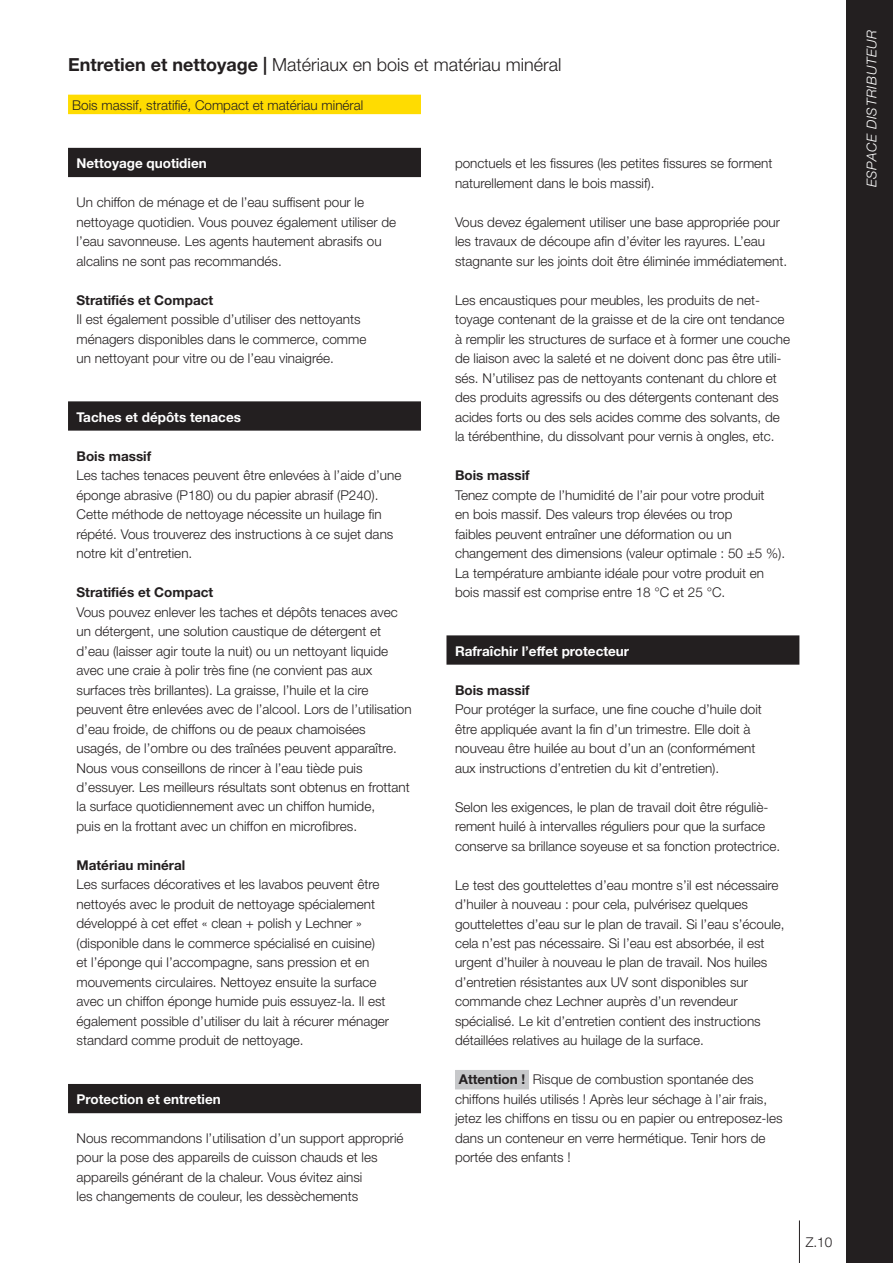
<style>
.page{position:relative;width:893px;height:1263px;background:#fff}
.page>*{position:absolute;margin:0;border:0;box-sizing:border-box;transform-origin:0 0}
.t1{font:300 18px "Helvetica Neue LT Pro";color:#231f20}
.t2{font:300 13.5px/19.5px "Helvetica Neue LT Pro";color:#231f20}
.t3{font:700 13.5px "Helvetica Neue LT Pro";color:#fff}
.t4{font:700 13.5px "Helvetica Neue LT Pro";color:#231f20}
.t5{font:italic 300 13.5px "Helvetica Neue LT Pro";letter-spacing:.05em;color:#fff}
.s1{font-weight:700}
</style>
<div class="page">
<div style="left:846px;top:0;width:47px;height:1263px;background:#231f20"></div>
<div style="left:68px;top:148px;width:353px;height:29px;background:#231f20"></div>
<div style="left:68px;top:401px;width:353px;height:30px;background:#231f20"></div>
<div style="left:68px;top:1084px;width:353px;height:29px;background:#231f20"></div>
<div style="left:446px;top:635px;width:353px;height:30px;background:#231f20"></div>
<div style="left:455px;top:1070px;width:74px;height:19px;background:#c7c8ca"></div>
<div style="left:68px;top:95px;width:353px;height:19px;background:#ffdc01"></div>
<hr style="left:799px;top:1220px;width:1px;height:43px;background:#231f20">
<h1 class="t1" style="left:68px;top:53px;width:495px"><span class="s1">Entretien et nettoyage |</span> Matériaux en bois et matériau minéral</h1>
<p class="t2" style="left:72px;top:95px;width:293px">Bois massif, stratifié, Compact et matériau minéral</p>
<p class="t3" style="left:77px;top:155px;width:132px">Nettoyage quotidien</p>
<p class="t2" style="left:77px;top:192px;width:321px">Un chiffon de ménage et de l’eau suffisent pour le nettoyage quotidien. Vous pouvez également utiliser de l’eau savonneuse. Les agents hautement abrasifs ou alcalins ne sont pas recommandés.</p>
<p class="t4" style="left:77px;top:291px;width:138px">Stratifiés et Compact</p>
<p class="t2" style="left:77px;top:309px;width:291px">Il est également possible d’utiliser des nettoyants ménagers disponibles dans le commerce, comme un nettoyant pour vitre ou de l’eau vinaigrée.</p>
<p class="t3" style="left:77px;top:408px;width:166px">Taches et dépôts tenaces</p>
<p class="t4" style="left:77px;top:447px;width:76px">Bois massif</p>
<p class="t2" style="left:77px;top:465px;width:326px">Les taches tenaces peuvent être enlevées à l’aide d’une éponge abrasive (P180) ou du papier abrasif (P240).<br>Cette méthode de nettoyage nécessite un huilage fin répété. Vous trouverez des instructions à ce sujet dans notre kit d’entretien.</p>
<p class="t4" style="left:77px;top:584px;width:138px">Stratifiés et Compact</p>
<p class="t2" style="left:77px;top:602px;width:337px">Vous pouvez enlever les taches et dépôts tenaces avec un détergent, une solution caustique de détergent et d’eau (laisser agir toute la nuit) ou un nettoyant liquide avec une craie à polir très fine (ne convient pas aux surfaces très brillantes). La graisse, l’huile et la cire peuvent être enlevées avec de l’alcool. Lors de l’utilisation d’eau froide, de chiffons ou de peaux chamoisées usagés, de l’ombre ou des traînées peuvent apparaître.<br>Nous vous conseillons de rincer à l’eau tiède puis d’essuyer. Les meilleurs résultats sont obtenus en frottant la surface quotidiennement avec un chiffon humide,<br>puis en la frottant avec un chiffon en microfibres.</p>
<p class="t4" style="left:77px;top:857px;width:110px">Matériau minéral</p>
<p class="t2" style="left:77px;top:875px;width:314px">Les surfaces décoratives et les lavabos peuvent être nettoyés avec le produit de nettoyage spécialement développé à cet effet « clean + polish y Lechner » (disponible dans le commerce spécialisé en cuisine) et l’éponge qui l’accompagne, sans pression et en mouvements circulaires. Nettoyez ensuite la surface avec un chiffon éponge humide puis essuyez-la. Il est également possible d’utiliser du lait à récurer ménager standard comme produit de nettoyage.</p>
<p class="t3" style="left:77px;top:1091px;width:146px">Protection et entretien</p>
<p class="t2" style="left:77px;top:1128px;width:329px">Nous recommandons l’utilisation d’un support approprié pour la pose des appareils de cuisson chauds et les appareils générant de la chaleur. Vous évitez ainsi<br>les changements de couleur, les dessèchements</p>
<p class="t2" style="left:455px;top:153px;width:319px">ponctuels et les fissures (les petites fissures se forment naturellement dans le bois massif).</p>
<p class="t2" style="left:455px;top:212px;width:334px">Vous devez également utiliser une base appropriée pour les travaux de découpe afin d’éviter les rayures. L’eau stagnante sur les joints doit être éliminée immédiatement.</p>
<p class="t2" style="left:455px;top:290px;width:337px">Les encaustiques pour meubles, les produits de net&shy;toyage contenant de la graisse et de la cire ont tendance à remplir les structures de surface et à former une couche de liaison avec la saleté et ne doivent donc pas être utili&shy;sés. N’utilisez pas de nettoyants contenant du chlore et des produits agressifs ou des détergents contenant des acides forts ou des sels acides comme des solvants, de la térébenthine, du dissolvant pour vernis à ongles, etc.</p>
<p class="t4" style="left:455px;top:467px;width:76px">Bois massif</p>
<p class="t2" style="left:455px;top:485px;width:332px">Tenez compte de l’humidité de l’air pour votre produit<br>en bois massif. Des valeurs trop élevées ou trop<br>faibles peuvent entraîner une déformation ou un changement des dimensions (valeur optimale : 50 ±5 %).<br>La température ambiante idéale pour votre produit en bois massif est comprise entre 18 °C et 25 °C.</p>
<p class="t3" style="left:455px;top:642px;width:176px">Rafraîchir l’effet protecteur</p>
<p class="t4" style="left:455px;top:681px;width:76px">Bois massif</p>
<p class="t2" style="left:455px;top:699px;width:308px">Pour protéger la surface, une fine couche d’huile doit être appliquée avant la fin d’un trimestre. Elle doit à nouveau être huilée au bout d’un an (conformément aux instructions d’entretien du kit d’entretien).</p>
<p class="t2" style="left:455px;top:797px;width:327px">Selon les exigences, le plan de travail doit être réguliè&shy;rement huilé à intervalles réguliers pour que la surface conserve sa brillance soyeuse et sa fonction protectrice.</p>
<p class="t2" style="left:455px;top:875px;width:331px">Le test des gouttelettes d’eau montre s’il est nécessaire d’huiler à nouveau : pour cela, pulvérisez quelques gouttelettes d’eau sur le plan de travail. Si l’eau s’écoule, cela n’est pas nécessaire. Si l’eau est absorbée, il est urgent d’huiler à nouveau le plan de travail. Nos huiles d’entretien résistantes aux UV sont disponibles sur commande chez Lechner auprès d’un revendeur spécialisé. Le kit d’entretien contient des instructions détaillées relatives au huilage de la surface.</p>
<p class="t2" style="left:455px;top:1070px;width:329px"><span class="s1">Attention !</span> Risque de combustion spontanée des chiffons huilés utilisés ! Après leur séchage à l’air frais, jetez les chiffons en tissu ou en papier ou entreposez-les dans un conteneur en verre hermétique. Tenir hors de portée des enfants !</p>
<p class="t2" style="left:806px;top:1232px;width:28px">Z.10</p>
<p class="t5" style="left:864px;top:187px;width:159px;rotate:-90deg">ESPACE DISTRIBUTEUR</p>
</div>
